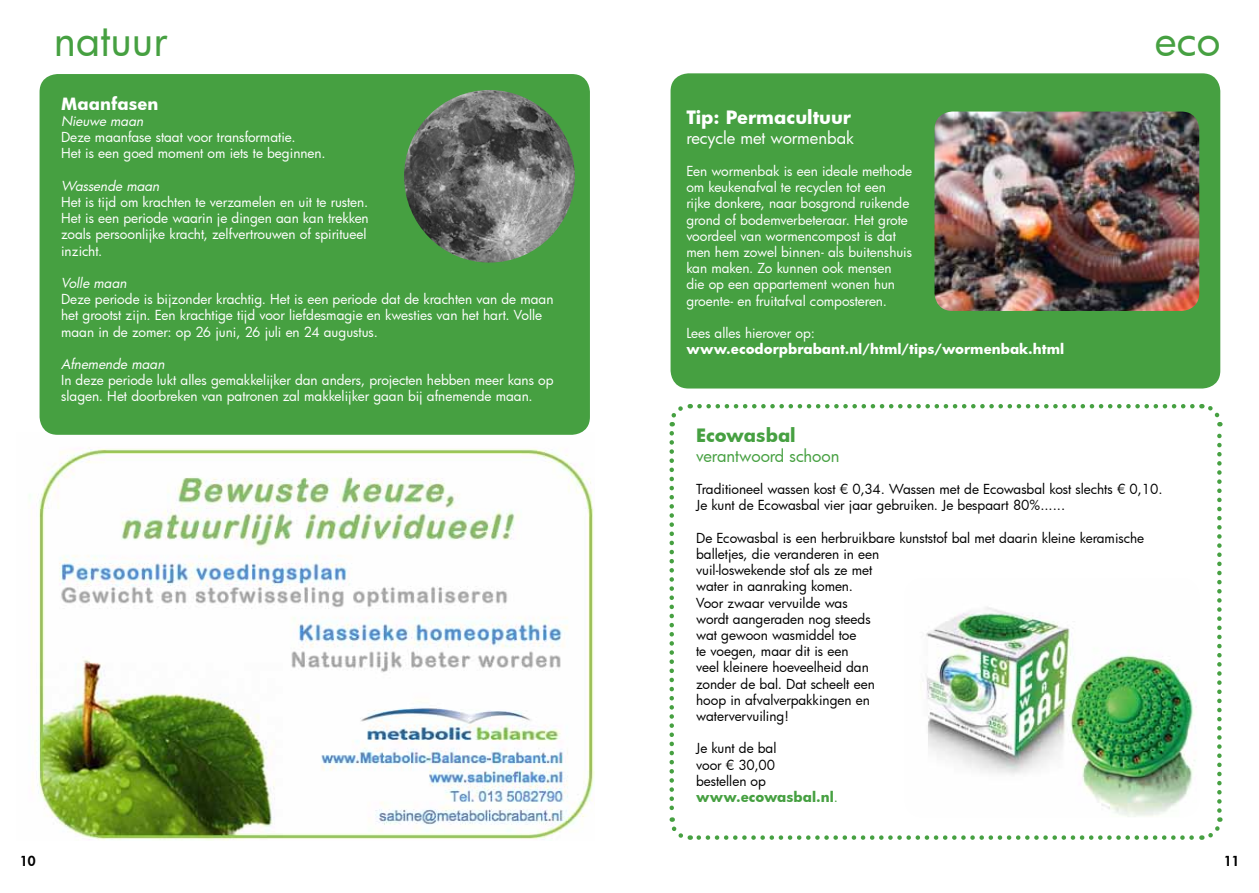
<style>
.page{position:relative;width:1259px;height:893px;background:#fff}
.page>*{position:absolute;margin:0;border:0;box-sizing:border-box;transform-origin:0 0}
.t1{font:42px "Futura";color:#46a041}
.t2{font:700 18px "Futura";color:#fff}
.t3{font:700 18px "Futura";color:#46a041}
.t4{font:16.5px "Futura";letter-spacing:-.005em;color:#fff}
.t5{font:16.5px "Futura";letter-spacing:-.005em;color:#46a041}
.t6{font:700 16.5px "Futura";letter-spacing:.005em;color:#fff}
.t7{font:13.5px/16.2px "Futura";color:#fff}
.t8{font:13.5px/16.2px "Futura";color:#000}
.t9{font:700 13.5px "Futura";color:#fff}
.t10{font:italic 13.5px "Futura";color:#fff}
.t11{font:800 13.5px "Futura";color:#000}
.s1{font-weight:700;color:#46a041}
.s2{color:#46a041}
</style>
<div class="page">
<img style="left:29px;top:432px;width:565px;height:408px">
<div style="left:40px;top:74px;width:550px;height:361px;background:#46a041;border-radius:18px"></div>
<img style="left:404px;top:90px;width:171px;height:173px">
<div style="left:670px;top:73px;width:550px;height:315px;background:#46a041;border-radius:18px"></div>
<img style="left:934px;top:112px;width:265px;height:199px">
<svg style="left:669px;top:433px;width:22px;height:407px"></svg>
<svg style="left:699px;top:817px;width:524px;height:23px"></svg>
<svg style="left:1200px;top:404px;width:23px;height:407px"></svg>
<svg style="left:669px;top:404px;width:523px;height:22px"></svg>
<img style="left:926px;top:607px;width:271px;height:210px">
<h1 class="t1" style="left:54px;top:12px;width:115px">natuur</h1>
<p class="t6" style="left:61px;top:92px;width:99px">Maanfasen</p>
<p class="t10" style="left:61px;top:112px;width:84px">Nieuwe maan</p>
<p class="t7" style="left:61px;top:129px;width:266px">Deze maanfase staat voor transformatie.<br>Het is een goed moment om iets te beginnen.</p>
<p class="t10" style="left:61px;top:177px;width:100px">Wassende maan</p>
<p class="t7" style="left:61px;top:194px;width:309px">Het is tijd om krachten te verzamelen en uit te rusten.<br>Het is een periode waarin je dingen aan kan trekken zoals persoonlijke kracht, zelfvertrouwen of spiritueel inzicht.</p>
<p class="t10" style="left:61px;top:274px;width:67px">Volle maan</p>
<p class="t7" style="left:61px;top:291px;width:494px">Deze periode is bijzonder krachtig. Het is een periode dat de krachten van de maan het grootst zijn. Een krachtige tijd voor liefdesmagie en kwesties van het hart. Volle maan in de zomer: op 26 juni, 26 juli en 24 augustus.</p>
<p class="t10" style="left:61px;top:355px;width:105px">Afnemende maan</p>
<p class="t7" style="left:61px;top:372px;width:494px">In deze periode lukt alles gemakkelijker dan anders, projecten hebben meer kans op slagen. Het doorbreken van patronen zal makkelijker gaan bij afnemende maan.</p>
<p class="t11" style="left:20px;top:852px;width:17px">10</p>
<h2 class="t2" style="left:686px;top:104px;width:166px">Tip: Permacultuur</h2>
<p class="t4" style="left:686px;top:126px;width:169px">recycle met wormenbak</p>
<p class="t7" style="left:686px;top:163px;width:227px">Een wormenbak is een ideale methode om keukenafval te recyclen tot een rijke donkere, naar bosgrond ruikende grond of bodemverbeteraar. Het grote voordeel van wormencompost is dat men hem zowel binnen- als buitenshuis kan maken. Zo kunnen ook mensen die op een appartement wonen hun groente- en fruitafval composteren.</p>
<p class="t7" style="left:686px;top:325px;width:130px">Lees alles hierover op:</p>
<p class="t9" style="left:686px;top:340px;width:379px">www.ecodorpbrabant.nl/html/tips/wormenbak.html</p>
<h1 class="t1" style="left:1155px;top:12px;width:67px">eco</h1>
<h2 class="t3" style="left:696px;top:422px;width:101px">Ecowasbal</h2>
<p class="t5" style="left:696px;top:444px;width:145px">verantwoord schoon</p>
<p class="t8" style="left:696px;top:481px;width:468px">Traditioneel wassen kost € 0,34. Wassen met de Ecowasbal kost slechts € 0,10.<br>Je kunt de Ecowasbal vier jaar gebruiken. Je bespaart 80%......</p>
<p class="t8" style="left:696px;top:529px;width:449px">De Ecowasbal is een herbruikbare kunststof bal met daarin kleine keramische balletjes, die veranderen in een<br>vuil-loswekende stof als ze met<br>water in aanraking komen.<br>Voor zwaar vervuilde was<br>wordt aangeraden nog steeds<br>wat gewoon wasmiddel toe<br>te voegen, maar dit is een<br>veel kleinere hoeveelheid dan<br>zonder de bal. Dat scheelt een<br>hoop in afvalverpakkingen en<br>watervervuiling!</p>
<p class="t8" style="left:696px;top:740px;width:143px">Je kunt de bal<br>voor € 30,00<br>bestellen op <span class="s1">www.ecowasbal.nl</span><span class="s2">.</span></p>
<p class="t11" style="left:1223px;top:852px;width:17px">11</p>
</div>
